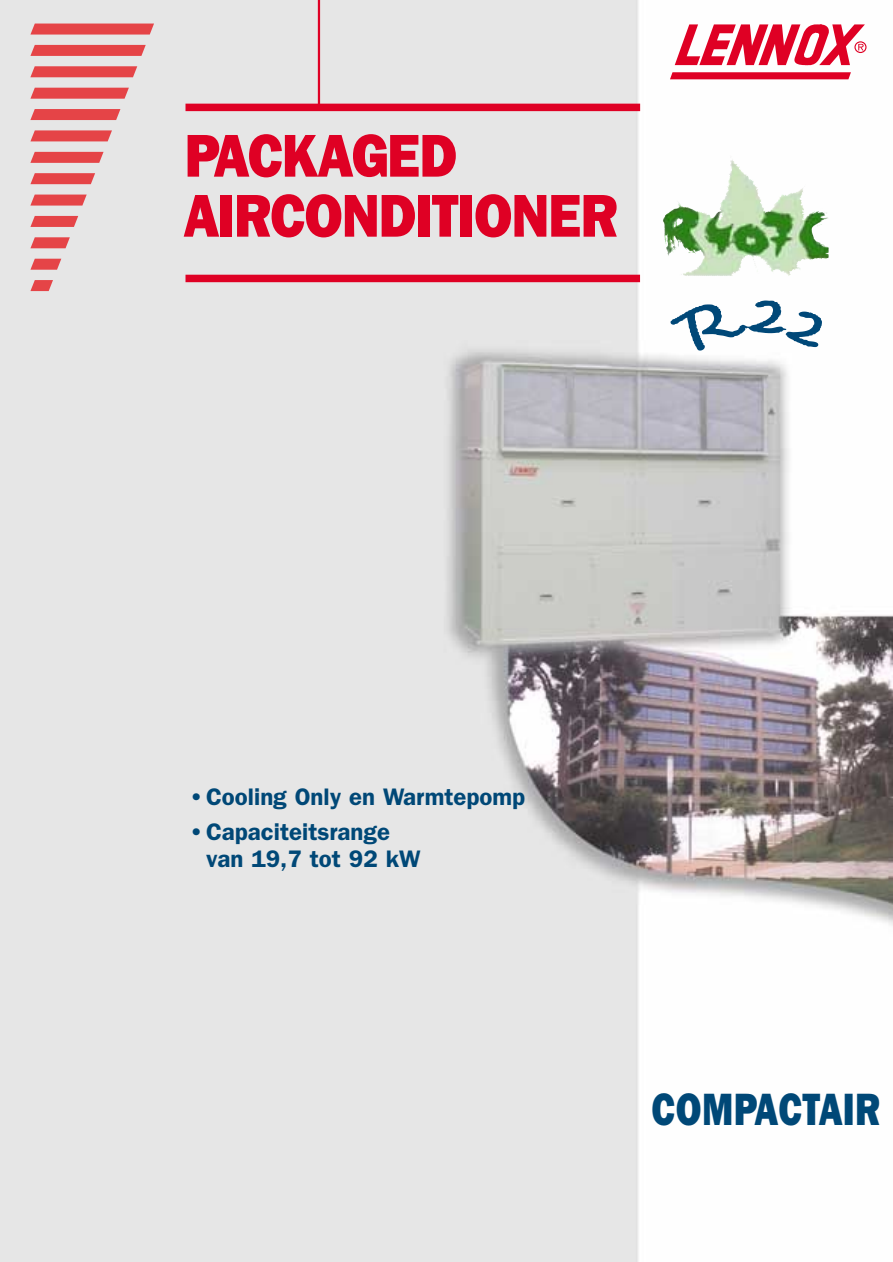
<style>
.page{position:relative;width:893px;height:1262px;background:#fff}
.page>*{position:absolute;margin:0;border:0;box-sizing:border-box;transform-origin:0 0}
.t1{font:800 60px/60px "Franklin Gothic IT Cby BT";letter-spacing:-.025em;color:#df0024;scale:.9 1}
.t2{font:800 45px "Franklin Gothic IT Cby BT";letter-spacing:.01em;color:#004877;scale:.8 1}
.t3{font:600 24px/27px "Franklin Gothic";color:#004877}
</style>
<div class="page">
<img style="left:0;top:0;width:892px;height:1262px">
<div style="left:185px;top:104px;width:455px;height:7px;background:#df0024"></div>
<div style="left:185px;top:275px;width:455px;height:7px;background:#df0024"></div>
<hr style="left:318px;top:0;width:2px;height:110px;background:#df0024">
<svg style="left:670px;top:23px;width:196px;height:56px"></svg>
<img style="left:729px;top:155px;width:43px;height:58px">
<img style="left:670px;top:300px;width:116px;height:50px">
<svg style="left:30px;top:24px;width:124px;height:11px"></svg>
<svg style="left:30px;top:45px;width:116px;height:11px"></svg>
<svg style="left:30px;top:66px;width:107px;height:11px"></svg>
<svg style="left:30px;top:88px;width:99px;height:11px"></svg>
<svg style="left:30px;top:109px;width:90px;height:11px"></svg>
<svg style="left:30px;top:130px;width:82px;height:11px"></svg>
<svg style="left:30px;top:152px;width:73px;height:11px"></svg>
<svg style="left:30px;top:173px;width:65px;height:11px"></svg>
<svg style="left:30px;top:194px;width:57px;height:11px"></svg>
<svg style="left:30px;top:216px;width:48px;height:11px"></svg>
<svg style="left:30px;top:237px;width:40px;height:11px"></svg>
<svg style="left:30px;top:259px;width:31px;height:11px"></svg>
<svg style="left:30px;top:280px;width:23px;height:11px"></svg>
<h1 class="t1" style="left:184px;top:130px;width:483px">PACKAGED<br>AIRCONDITIONER</h1>
<p class="t3" style="left:189px;top:785px;width:337px">•Cooling Only en Warmtepomp</p>
<p class="t3" style="left:206px;top:820px;width:216px;text-indent:-17px">•Capaciteitsrange van 19,7 tot 92 kW</p>
<h2 class="t2" style="left:651px;top:1092px;width:287px">COMPACTAIR</h2>
</div>
